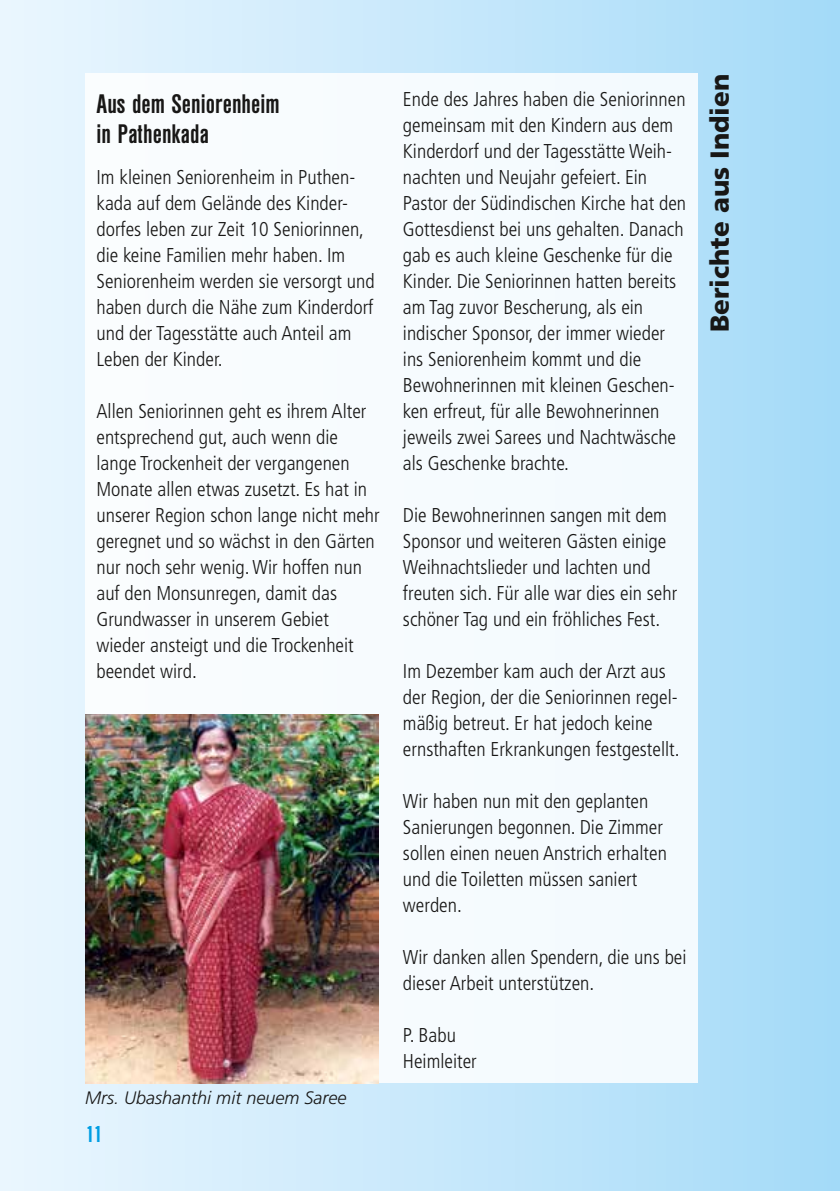
<style>
.page{position:relative;width:840px;height:1191px;background:#fff}
.page>*{position:absolute;margin:0;border:0;box-sizing:border-box;transform-origin:0 0}
.t1{font:700 condensed 28px/30px "Nimbus Sans D";color:#181716}
.t2{font:900 26px "Frutiger LT Std";color:#181716}
.t3{font:700 condensed 24px "Nimbus Sans D";color:#009ee3}
.t4{font:300 condensed 20px/26px "Frutiger LT Std";color:#181716}
.t5{font:italic 300 18px "Frutiger LT Std";color:#181716}
</style>
<div class="page">
<div style="left:0;top:0;width:839px;height:1191px;background:linear-gradient(to right,#ecf7fe,#a5dbf8)"></div>
<div style="left:85px;top:74px;width:612px;height:1009px;background:#f6fbfe"></div>
<img style="left:0;top:75px;width:1px;height:555px">
<img style="left:85px;top:714px;width:294px;height:369px">
<h1 class="t1" style="left:96px;top:89px;width:185px">Aus dem Seniorenheim in Pathenkada</h1>
<p class="t4" style="left:96px;top:164px;width:279px">Im kleinen Seniorenheim in Puthen&shy;kada auf dem Gelände des Kinder&shy;dorfes leben zur Zeit 10 Seniorinnen, die keine Familien mehr haben. Im<br>Seniorenheim werden sie versorgt und haben durch die Nähe zum Kinderdorf und der Tagesstätte auch Anteil am<br>Leben der Kinder.</p>
<p class="t4" style="left:96px;top:398px;width:284px">Allen Seniorinnen geht es ihrem Alter entsprechend gut, auch wenn die lange Trockenheit der vergangenen<br>Monate allen etwas zusetzt. Es hat in unserer Region schon lange nicht mehr geregnet und so wächst in den Gärten nur noch sehr wenig. Wir hoffen nun auf den Monsunregen, damit das<br>Grundwasser in unserem Gebiet wieder ansteigt und die Trockenheit beendet wird.</p>
<p class="t5" style="left:85px;top:1087px;width:263px">Mrs. Ubashanthi mit neuem Saree</p>
<p class="t3" style="left:85px;top:1121px;width:19px">11</p>
<p class="t4" style="left:403px;top:86px;width:284px">Ende des Jahres haben die Seniorinnen gemeinsam mit den Kindern aus dem Kinderdorf und der Tagesstätte Weih&shy;nachten und Neujahr gefeiert. Ein Pastor der Südindischen Kirche hat den Gottesdienst bei uns gehalten. Danach gab es auch kleine Geschenke für die Kinder. Die Seniorinnen hatten bereits am Tag zuvor Bescherung, als ein indischer Sponsor, der immer wieder ins Seniorenheim kommt und die Bewohnerinnen mit kleinen Geschen&shy;ken erfreut, für alle Bewohnerinnen jeweils zwei Sarees und Nachtwäsche als Geschenke brachte.</p>
<p class="t4" style="left:403px;top:502px;width:275px">Die Bewohnerinnen sangen mit dem Sponsor und weiteren Gästen einige Weihnachtslieder und lachten und freuten sich. Für alle war dies ein sehr schöner Tag und ein fröhliches Fest.</p>
<p class="t4" style="left:403px;top:658px;width:278px">Im Dezember kam auch der Arzt aus der Region, der die Seniorinnen regel&shy;mäßig betreut. Er hat jedoch keine ernsthaften Erkrankungen festgestellt.</p>
<p class="t4" style="left:403px;top:788px;width:265px">Wir haben nun mit den geplanten<br>Sanierungen begonnen. Die Zimmer sollen einen neuen Anstrich erhalten und die Toiletten müssen saniert werden.</p>
<p class="t4" style="left:403px;top:944px;width:285px">Wir danken allen Spendern, die uns bei dieser Arbeit unterstützen.</p>
<p class="t4" style="left:403px;top:1022px;width:75px">P. Babu<br>Heimleiter</p>
<h2 class="t2" style="left:703px;top:332px;width:260px;rotate:-90deg">Berichte aus Indien</h2>
</div>
